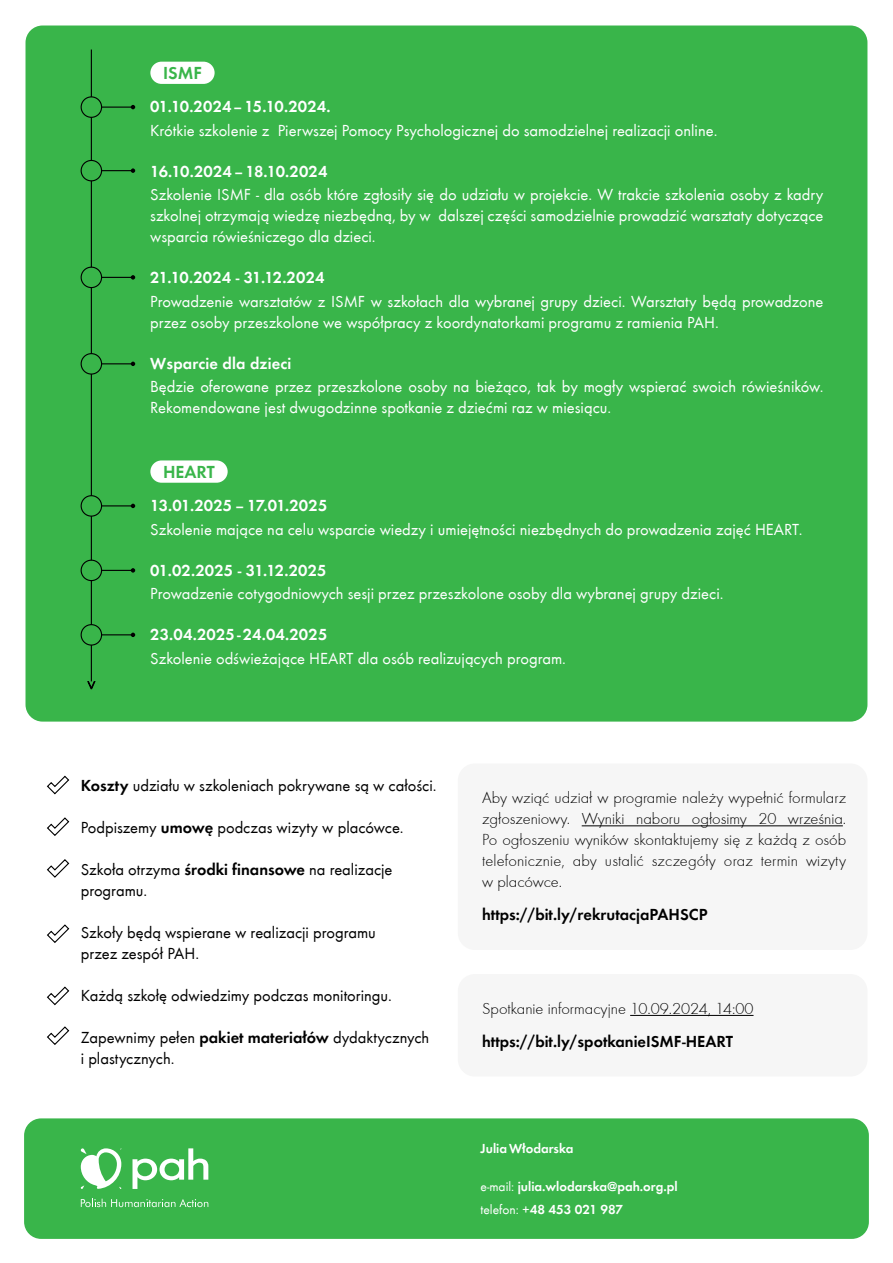
<style>
.page{position:relative;width:893px;height:1263px;background:#fff}
.page>*{position:absolute;margin:0;border:0;box-sizing:border-box;transform-origin:0 0}
.t1{font:18px "Futura TCE Dem";color:#39b54a}
.t2{font:16.5px/21px "Futura TCE Boo";color:#fff}
.t3{font:16.5px/21px "Futura TCE Boo";color:#000}
.t4{font:300 16.5px/21px "Futura TCE";color:#000;text-align:justify}
.t5{font:16.5px "Futura TCE Dem";letter-spacing:.01em;color:#fff}
.t6{font:16.5px "Futura TCE Dem";color:#000}
.t7{font:13.5px/23.2px "Futura TCE Dem";color:#fff}
.s1{font-family:"Futura TCE Dem"}
.s2{font-family:"Futura TCE Boo"}
</style>
<div class="page">
<div style="left:26px;top:26px;width:841px;height:696px;background:#39b54a;border-radius:17px"></div>
<div style="left:458px;top:763px;width:409px;height:187px;background:#f6f6f6;border-radius:17px"></div>
<div style="left:458px;top:974px;width:409px;height:102px;background:#f6f6f6;border-radius:17px"></div>
<div style="left:24px;top:1118px;width:845px;height:121px;background:#39b54a;border-radius:17px"></div>
<svg style="left:46px;top:775px;width:24px;height:20px"></svg>
<svg style="left:47px;top:817px;width:23px;height:19px"></svg>
<svg style="left:46px;top:859px;width:24px;height:19px"></svg>
<svg style="left:47px;top:924px;width:23px;height:19px"></svg>
<svg style="left:46px;top:986px;width:24px;height:20px"></svg>
<svg style="left:47px;top:1026px;width:23px;height:19px"></svg>
<hr style="left:582px;top:825px;width:261px;height:1px;background:#000">
<hr style="left:630px;top:1015px;width:123px;height:1px;background:#000">
<svg style="left:81px;top:1148px;width:40px;height:41px"></svg>
<svg style="left:132px;top:1148px;width:76px;height:41px"></svg>
<svg style="left:81px;top:1199px;width:127px;height:8px"></svg>
<hr style="left:91px;top:50px;width:1px;height:631px;background:#000">
<div style="left:150px;top:62px;width:65px;height:22px;background:#fff;border-radius:11px"></div>
<div style="left:150px;top:460px;width:78px;height:23px;background:#fff;border-radius:11px"></div>
<div style="left:81px;top:97px;width:21px;height:20px;background:#39b54a;border-radius:50%"></div>
<div style="left:81px;top:96px;width:21px;height:22px;border:1px solid #000;border-radius:50%"></div>
<svg style="left:131px;top:105px;width:4px;height:4px"></svg>
<hr style="left:101px;top:107px;width:32px;height:1px;background:#000">
<div style="left:81px;top:160px;width:21px;height:21px;background:#39b54a;border-radius:50%"></div>
<div style="left:81px;top:160px;width:21px;height:21px;border:1px solid #000;border-radius:50%"></div>
<svg style="left:131px;top:168px;width:4px;height:5px"></svg>
<hr style="left:101px;top:170px;width:32px;height:1px;background:#000">
<div style="left:81px;top:267px;width:21px;height:21px;background:#39b54a;border-radius:50%"></div>
<div style="left:81px;top:267px;width:21px;height:21px;border:1px solid #000;border-radius:50%"></div>
<svg style="left:131px;top:275px;width:4px;height:5px"></svg>
<hr style="left:101px;top:277px;width:32px;height:1px;background:#000">
<div style="left:81px;top:354px;width:21px;height:20px;background:#39b54a;border-radius:50%"></div>
<div style="left:81px;top:353px;width:21px;height:22px;border:1px solid #000;border-radius:50%"></div>
<svg style="left:131px;top:362px;width:4px;height:4px"></svg>
<hr style="left:101px;top:363px;width:32px;height:1px;background:#000">
<div style="left:81px;top:496px;width:21px;height:20px;background:#39b54a;border-radius:50%"></div>
<div style="left:81px;top:495px;width:21px;height:22px;border:1px solid #000;border-radius:50%"></div>
<svg style="left:131px;top:504px;width:4px;height:4px"></svg>
<hr style="left:101px;top:505px;width:32px;height:1px;background:#000">
<div style="left:81px;top:560px;width:21px;height:21px;background:#39b54a;border-radius:50%"></div>
<div style="left:81px;top:560px;width:21px;height:21px;border:1px solid #000;border-radius:50%"></div>
<svg style="left:131px;top:568px;width:4px;height:5px"></svg>
<hr style="left:101px;top:570px;width:32px;height:1px;background:#000">
<div style="left:81px;top:625px;width:21px;height:20px;background:#39b54a;border-radius:50%"></div>
<div style="left:81px;top:624px;width:21px;height:22px;border:1px solid #000;border-radius:50%"></div>
<svg style="left:131px;top:633px;width:4px;height:4px"></svg>
<hr style="left:101px;top:634px;width:32px;height:1px;background:#000">
<svg style="left:87px;top:681px;width:8px;height:8px"></svg>
<p class="t1" style="left:163px;top:62px;width:40px">ISMF</p>
<p class="t5" style="left:150px;top:97px;width:182px">01.10.2024 – 15.10.2024.</p>
<p class="t2" style="left:150px;top:120px;width:569px">Krótkie szkolenie z Pierwszej Pomocy Psychologicznej do samodzielnej realizacji online.</p>
<p class="t5" style="left:150px;top:161px;width:179px">16.10.2024 – 18.10.2024</p>
<p class="t2" style="left:150px;top:184px;width:675px;text-align:justify">Szkolenie ISMF - dla osób które zgłosiły się do udziału w projekcie. W trakcie szkolenia osoby z kadry szkolnej otrzymają wiedzę niezbędną, by w dalszej części samodzielnie prowadzić warsztaty dotyczące wsparcia rówieśniczego dla dzieci.</p>
<p class="t5" style="left:150px;top:268px;width:176px">21.10.2024 - 31.12.2024</p>
<p class="t2" style="left:150px;top:291px;width:675px">Prowadzenie warsztatów z ISMF w szkołach dla wybranej grupy dzieci. Warsztaty będą prowadzone przez osoby przeszkolone we współpracy z koordynatorkami programu z ramienia PAH.</p>
<p class="t5" style="left:150px;top:353px;width:143px">Wsparcie dla dzieci</p>
<p class="t2" style="left:150px;top:376px;width:675px">Będzie oferowane przez przeszkolone osoby na bieżąco, tak by mogły wspierać swoich rówieśników.<br>Rekomendowane jest dwugodzinne spotkanie z dziećmi raz w miesiącu.</p>
<p class="t1" style="left:163px;top:461px;width:53px">HEART</p>
<p class="t5" style="left:150px;top:496px;width:179px">13.01.2025 – 17.01.2025</p>
<p class="t2" style="left:150px;top:519px;width:654px">Szkolenie mające na celu wsparcie wiedzy i umiejętności niezbędnych do prowadzenia zajęć HEART.</p>
<p class="t5" style="left:150px;top:560px;width:178px">01.02.2025 - 31.12.2025</p>
<p class="t2" style="left:150px;top:583px;width:575px">Prowadzenie cotygodniowych sesji przez przeszkolone osoby dla wybranej grupy dzieci.</p>
<p class="t5" style="left:150px;top:624px;width:179px">23.04.2025 - 24.04.2025</p>
<p class="t2" style="left:150px;top:647px;width:417px">Szkolenie odświeżające HEART dla osób realizujących program.</p>
<p class="t3" style="left:81px;top:775px;width:357px"><span class="s1">Koszty</span> udziału w szkoleniach pokrywane są w całości.</p>
<p class="t3" style="left:81px;top:817px;width:324px">Podpiszemy <span class="s1">umowę</span> podczas wizyty w placówce.</p>
<p class="t3" style="left:81px;top:859px;width:313px">Szkoła otrzyma <span class="s1">środki finansowe</span> na realizacje programu.</p>
<p class="t3" style="left:81px;top:922px;width:297px">Szkoły będą wspierane w realizacji programu przez zespół PAH.</p>
<p class="t3" style="left:81px;top:985px;width:313px">Każdą szkołę odwiedzimy podczas monitoringu.</p>
<p class="t3" style="left:81px;top:1027px;width:350px">Zapewnimy pełen <span class="s1">pakiet materiałów</span> dydaktycznych i plastycznych.</p>
<p class="t4" style="left:482px;top:787px;width:366px">Aby wziąć udział w programie należy wypełnić formularz zgłoszeniowy. Wyniki naboru ogłosimy 20 września.<br>Po ogłoszeniu wyników skontaktujemy się z każdą z osób telefonicznie, aby ustalić szczegóły oraz termin wizyty w placówce.</p>
<p class="t6" style="left:482px;top:905px;width:227px">https://bit.ly/rekrutacjaPAHSCP</p>
<p class="t4" style="left:482px;top:998px;width:273px">Spotkanie informacyjne 10.09.2024, 14:00</p>
<p class="t6" style="left:482px;top:1031px;width:253px">https://bit.ly/spotkanieISMF-HEART</p>
<p class="t7" style="left:480px;top:1137px;width:94px">Julia Włodarska</p>
<p class="t7" style="left:480px;top:1175px;width:199px"><span class="s2">e-mail:</span> julia.wlodarska@pah.org.pl <span class="s2">telefon:</span> +48 453 021 987</p>
</div>
